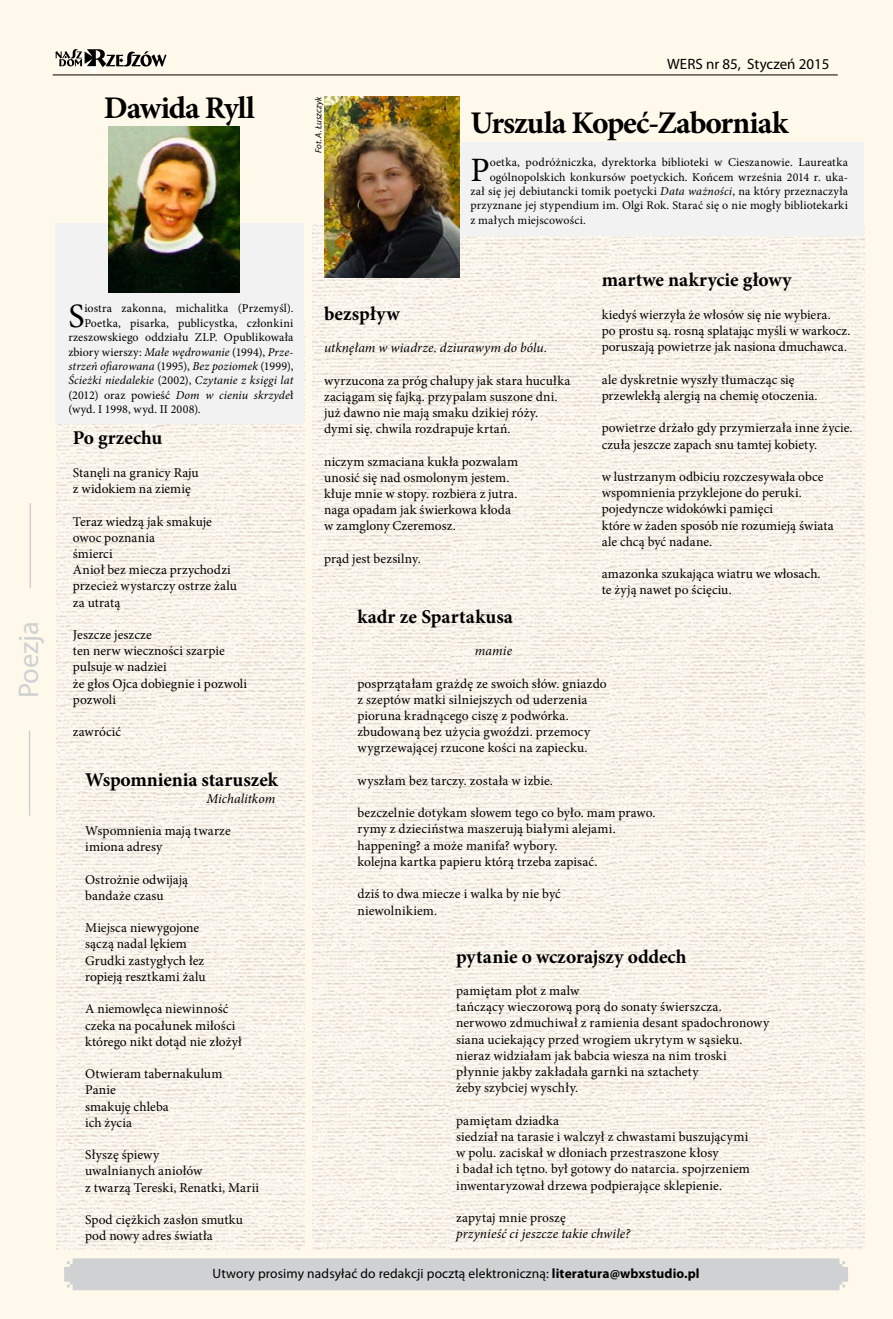
<style>
.page{position:relative;width:893px;height:1319px;background:#fff}
.page>*{position:absolute;margin:0;border:0;box-sizing:border-box;transform-origin:0 0}
.t1{font:34.2px "Minion Pro";color:#000}
.t2{font:700 31.5px "Minion Pro";letter-spacing:-.035em;color:#000}
.t3{font:28.5px "Myriad Pro";color:#d0d1d2}
.t4{font:700 19.5px "Minion Pro";color:#000}
.t5{font:15px "Myriad Pro";color:#000}
.t6{font:13.5px/16.2px "Minion Pro";letter-spacing:.01em;color:#000}
.t7{font:italic 13.5px "Minion Pro";letter-spacing:.005em;color:#000}
.t8{font:13.5px "Myriad Pro";letter-spacing:.01em;color:#000}
.t9{font:12px "Minion Pro";letter-spacing:.015em;color:#000}
.t10{font:italic 12px "Minion Pro";letter-spacing:.01em;color:#000}
.t11{font:italic 9px "Myriad Pro";letter-spacing:.005em;color:#000}
.s1{font-style:italic}
.s2{font-style:normal}
.s3{font-weight:700}
</style>
<div class="page">
<div style="left:0;top:0;width:893px;height:1318px;background:#fff9eb"></div>
<svg style="left:55px;top:49px;width:112px;height:26px"></svg>
<hr style="left:53px;top:75px;width:785px;height:1px;background:#000">
<hr style="left:29px;top:730px;width:1px;height:85px;background:#d0d1d2">
<hr style="left:30px;top:503px;width:1px;height:85px;background:#d0d1d2">
<img style="left:56px;top:423px;width:248px;height:826px">
<img style="left:313px;top:225px;width:551px;height:1024px">
<div style="left:55px;top:223px;width:249px;height:200px;background:#f2f2f3"></div>
<div style="left:419px;top:142px;width:445px;height:94px;background:#f2f2f3"></div>
<div style="left:64px;top:1258px;width:784px;height:31px;background:#d0d1d2"></div>
<img style="left:108px;top:127px;width:132px;height:165px">
<img style="left:324px;top:96px;width:135px;height:182px">
<h3 class="t3" style="left:11px;top:698px;width:79px;rotate:-90deg">Poezja</h3>
<h2 class="t2" style="left:104px;top:86px;width:153px">Dawida Ryll</h2>
<h1 class="t1" style="left:68px;top:293px;width:18px">S</h1>
<p class="t9" style="left:84px;top:300px;width:211px">iostra zakonna, michalitka (Przemyśl).</p>
<p class="t9" style="left:84px;top:315px;width:210px">Poetka, pisarka, publicystka, członkini</p>
<p class="t9" style="left:68px;top:329px;width:227px">rzeszowskiego oddziału ZLP. Opublikowała</p>
<p class="t9" style="left:68px;top:344px;width:227px">zbiory wierszy: <span class="s1">Małe wędrowanie</span> (1994), <span class="s1">Prze-</span></p>
<p class="t10" style="left:68px;top:358px;width:227px">strzeń ofiarowana <span class="s2">(1995),</span> Bez poziomek <span class="s2">(1999),</span></p>
<p class="t10" style="left:68px;top:372px;width:226px">Ścieżki niedalekie <span class="s2">(2002),</span> Czytanie z księgi lat</p>
<p class="t9" style="left:68px;top:387px;width:226px">(2012) oraz powieść <span class="s1">Dom w cieniu skrzyde</span>ł</p>
<p class="t9" style="left:68px;top:401px;width:134px">(wyd. I 1998, wyd. II 2008).</p>
<h3 class="t4" style="left:73px;top:424px;width:91px">Po grzechu</h3>
<p class="t6" style="left:73px;top:464px;width:127px">Stanęli na granicy Raju z widokiem na ziemię</p>
<p class="t6" style="left:73px;top:513px;width:166px">Teraz wiedzą jak smakuje owoc poznania<br>śmierci<br>Anioł bez miecza przychodzi przecież wystarczy ostrze żalu za utratą</p>
<p class="t6" style="left:73px;top:626px;width:176px">Jeszcze jeszcze<br>ten nerw wieczności szarpie pulsuje w nadziei<br>że głos Ojca dobiegnie i pozwoli pozwoli</p>
<p class="t6" style="left:73px;top:723px;width:50px">zawrócić</p>
<h3 class="t4" style="left:85px;top:766px;width:194px">Wspomnienia staruszek</h3>
<p class="t7" style="left:206px;top:788px;width:70px">Michalitkom</p>
<p class="t6" style="left:85px;top:822px;width:147px">Wspomnienia mają twarze imiona adresy</p>
<p class="t6" style="left:85px;top:871px;width:104px">Ostrożnie odwijają bandaże czasu</p>
<p class="t6" style="left:85px;top:919px;width:122px">Miejsca niewygojone sączą nadal lękiem<br>Grudki zastygłych łez ropieją resztkami żalu</p>
<p class="t6" style="left:85px;top:1000px;width:158px">A niemowlęca niewinność czeka na pocałunek miłości którego nikt dotąd nie złożył</p>
<p class="t6" style="left:85px;top:1065px;width:139px">Otwieram tabernakulum<br>Panie<br>smakuję chleba<br>ich życia</p>
<p class="t6" style="left:85px;top:1146px;width:176px">Słyszę śpiewy<br>uwalnianych aniołów<br>z twarzą Tereski, Renatki, Marii</p>
<p class="t6" style="left:85px;top:1211px;width:159px">Spod ciężkich zasłon smutku pod nowy adres światła</p>
<p class="t11" style="left:313px;top:153px;width:58px;rotate:-90deg">Fot. A. Łuszczyk</p>
<p class="t5" style="left:667px;top:55px;width:164px">WERS nr 85, Styczeń 2015</p>
<h2 class="t2" style="left:470px;top:101px;width:319px">Urszula Kopeć-Zaborniak</h2>
<h1 class="t1" style="left:470px;top:147px;width:21px">P</h1>
<p class="t9" style="left:490px;top:154px;width:360px">oetka, podróżniczka, dyrektorka biblioteki w Cieszanowie. Laureatka</p>
<p class="t9" style="left:490px;top:169px;width:360px">ogólnopolskich konkursów poetyckich. Końcem września 2014 r. uka-</p>
<p class="t9" style="left:470px;top:183px;width:379px">zał się jej debiutancki tomik poetycki <span class="s1">Data ważności</span>, na który przeznaczyła</p>
<p class="t9" style="left:470px;top:197px;width:379px">przyznane jej stypendium im. Olgi Rok. Starać się o nie mogły bibliotekarki</p>
<p class="t9" style="left:470px;top:212px;width:117px">z małych miejscowości.</p>
<h3 class="t4" style="left:324px;top:299px;width:77px">bezspływ</h3>
<p class="t7" style="left:324px;top:338px;width:225px">utknęłam w wiadrze. dziurawym do bólu.</p>
<p class="t6" style="left:324px;top:372px;width:248px">wyrzucona za próg chałupy jak stara hucułka zaciągam się fajką. przypalam suszone dni. już dawno nie mają smaku dzikiej róży. dymi się. chwila rozdrapuje krtań.</p>
<p class="t6" style="left:324px;top:453px;width:196px">niczym szmaciana kukła pozwalam unosić się nad osmolonym jestem. kłuje mnie w stopy. rozbiera z jutra. naga opadam jak świerkowa kłoda w zamglony Czeremosz.</p>
<p class="t6" style="left:324px;top:550px;width:98px">prąd jest bezsilny.</p>
<h3 class="t4" style="left:602px;top:266px;width:191px">martwe nakrycie głowy</h3>
<p class="t6" style="left:602px;top:306px;width:250px">kiedyś wierzyła że włosów się nie wybiera.<br>po prostu są. rosną splatając myśli w warkocz. poruszają powietrze jak nasiona dmuchawca.</p>
<p class="t6" style="left:602px;top:371px;width:217px">ale dyskretnie wyszły tłumacząc się przewlekłą alergią na chemię otoczenia.</p>
<p class="t6" style="left:602px;top:420px;width:252px">powietrze drżało gdy przymierzała inne życie. czuła jeszcze zapach snu tamtej kobiety.</p>
<p class="t6" style="left:602px;top:468px;width:233px">w lustrzanym odbiciu rozczesywała obce wspomnienia przyklejone do peruki. pojedyncze widokówki pamięci<br>które w żaden sposób nie rozumieją świata ale chcą być nadane.</p>
<p class="t6" style="left:602px;top:565px;width:221px">amazonka szukająca wiatru we włosach. te żyją nawet po ścięciu.</p>
<h3 class="t4" style="left:357px;top:602px;width:157px">kadr ze Spartakusa</h3>
<p class="t7" style="left:475px;top:641px;width:39px">mamie</p>
<p class="t6" style="left:357px;top:675px;width:251px">posprzątałam grażdę ze swoich słów. gniazdo z szeptów matki silniejszych od uderzenia pioruna kradnącego ciszę z podwórka. zbudowaną bez użycia gwoździ. przemocy wygrzewającej rzucone kości na zapiecku.</p>
<p class="t6" style="left:357px;top:772px;width:197px">wyszłam bez tarczy. została w izbie.</p>
<p class="t6" style="left:357px;top:804px;width:300px">bezczelnie dotykam słowem tego co było. mam prawo. rymy z dzieciństwa maszerują białymi alejami. happening? a może manifa? wybory.<br>kolejna kartka papieru którą trzeba zapisać.</p>
<p class="t6" style="left:357px;top:885px;width:205px">dziś to dwa miecze i walka by nie być niewolnikiem.</p>
<h3 class="t4" style="left:456px;top:942px;width:232px">pytanie o wczorajszy oddech</h3>
<p class="t6" style="left:456px;top:982px;width:315px">pamiętam płot z malw<br>tańczący wieczorową porą do sonaty świerszcza. nerwowo zdmuchiwał z ramienia desant spadochronowy siana uciekający przed wrogiem ukrytym w sąsieku. nieraz widziałam jak babcia wiesza na nim troski płynnie jakby zakładała garnki na sztachety<br>żeby szybciej wyschły.</p>
<p class="t6" style="left:456px;top:1112px;width:295px">pamiętam dziadka<br>siedział na tarasie i walczył z chwastami buszującymi w polu. zaciskał w dłoniach przestraszone kłosy<br>i badał ich tętno. był gotowy do natarcia. spojrzeniem inwentaryzował drzewa podpierające sklepienie.</p>
<p class="t6" style="left:456px;top:1209px;width:111px">zapytaj mnie proszę</p>
<p class="t7" style="left:456px;top:1224px;width:176px">przynieść ci jeszcze takie chwile?</p>
<p class="t8" style="left:213px;top:1265px;width:489px">Utwory prosimy nadsyłać do redakcji pocztą elektroniczną: <span class="s3">literatura@wbxstudio.pl</span></p>
</div>
